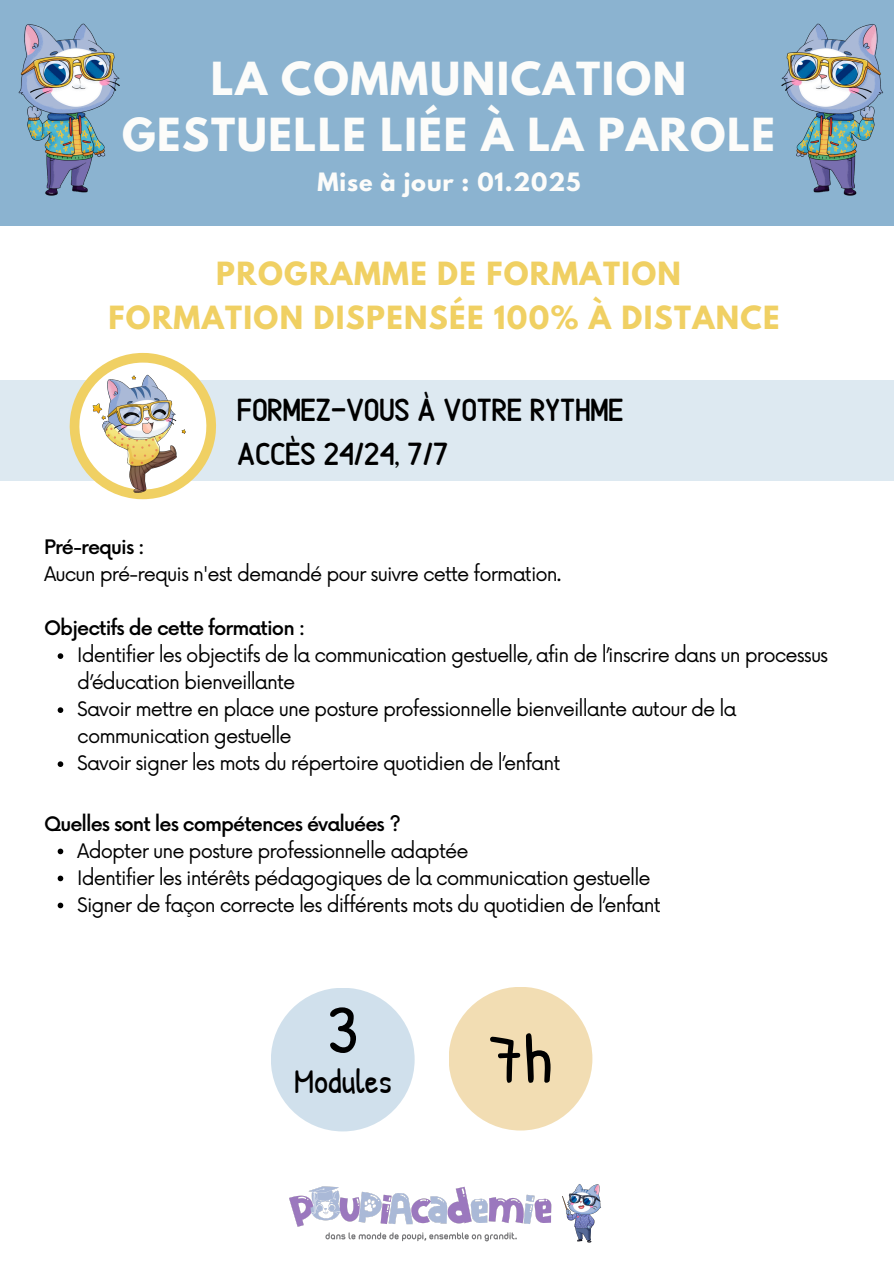
<style>
.page{position:relative;width:894px;height:1264px;background:#fff}
.page>*{position:absolute;margin:0;border:0;box-sizing:border-box;transform-origin:0 0}
.t1{font:69px "Patrick Hand";color:#000}
.t2{font:700 40.35px/56.2px "League Spartan";letter-spacing:.04em;color:#fcfcfa;text-align:center}
.t3{font:34.5px "Patrick Hand";color:#000}
.t4{font:31.95px/43.8px "Alaska";color:#000}
.t5{font:700 28.35px/43.8px "League Spartan";letter-spacing:.045em;color:#f0d063;text-align:center}
.t6{font:700 22.35px "League Spartan";letter-spacing:.04em;color:#fcfcfa}
.t7{font:19.5px/27px "Now";letter-spacing:-.05em;color:#000}
.t8{font:500 19.5px "Now";letter-spacing:-.05em;color:#000}
</style>
<div class="page">
<div style="left:0;top:0;width:893px;height:225px;background:#8bb3d0"></div>
<div style="left:271px;top:987px;width:143px;height:144px;background:#d0e0ec;border-radius:50%"></div>
<div style="left:448px;top:986px;width:144px;height:144px;background:#f2ddb3;border-radius:50%"></div>
<img style="left:289px;top:1184px;width:312px;height:59px">
<div style="left:0;top:380px;width:893px;height:100px;background:#dde9f1"></div>
<svg style="left:70px;top:386px;width:146px;height:95px"></svg>
<img style="left:81px;top:352px;width:123px;height:148px">
<img style="left:781px;top:23px;width:103px;height:173px">
<svg style="left:58px;top:653px;width:5px;height:6px"></svg>
<svg style="left:58px;top:707px;width:5px;height:6px"></svg>
<svg style="left:58px;top:761px;width:5px;height:6px"></svg>
<svg style="left:58px;top:848px;width:5px;height:6px"></svg>
<svg style="left:58px;top:875px;width:5px;height:6px"></svg>
<svg style="left:58px;top:902px;width:5px;height:6px"></svg>
<img style="left:18px;top:23px;width:102px;height:173px">
<p class="t2" style="left:122px;top:56px;width:654px">LA COMMUNICATION<br>GESTUELLE LIÉE À LA PAROLE</p>
<p class="t6" style="left:317px;top:171px;width:264px">Mise à jour : 01.2025</p>
<p class="t5" style="left:108px;top:255px;width:672px">PROGRAMME DE FORMATION<br>FORMATION DISPENSÉE 100% À DISTANCE</p>
<p class="t4" style="left:237px;top:386px;width:388px">FORMEZ-VOUS À VOTRE RYTHME<br>ACCÈS 24/24, 7/7</p>
<p class="t8" style="left:44px;top:536px;width:102px">Pré-requis :</p>
<h2 class="t7" style="left:44px;top:561px;width:518px">Aucun pré-requis n'est demandé pour suivre cette formation.</h2>
<h4 class="t8" style="left:44px;top:617px;width:262px">Objectifs de cette formation :</h4>
<p class="t7" style="left:77px;top:642px;width:752px">Identifier les objectifs de la communication gestuelle, afin de l’inscrire dans un processus d’éducation bienveillante</p>
<p class="t7" style="left:77px;top:696px;width:660px">Savoir mettre en place une posture professionnelle bienveillante autour de la communication gestuelle</p>
<h3 class="t7" style="left:77px;top:750px;width:484px">Savoir signer les mots du répertoire quotidien de l’enfant</h3>
<p class="t8" style="left:44px;top:813px;width:358px">Quelles sont les compétences évaluées ?</p>
<p class="t7" style="left:77px;top:838px;width:393px">Adopter une posture professionnelle adaptée</p>
<p class="t7" style="left:77px;top:865px;width:574px">Identifier les intérêts pédagogiques de la communication gestuelle</p>
<h5 class="t7" style="left:77px;top:892px;width:585px">Signer de façon correcte les différents mots du quotidien de l’enfant</h5>
<p class="t1" style="left:327px;top:981px;width:32px">3</p>
<p class="t3" style="left:293px;top:1057px;width:99px">Modules</p>
<h5 class="t1" style="left:489px;top:1010px;width:65px">7h</h5>
</div>
